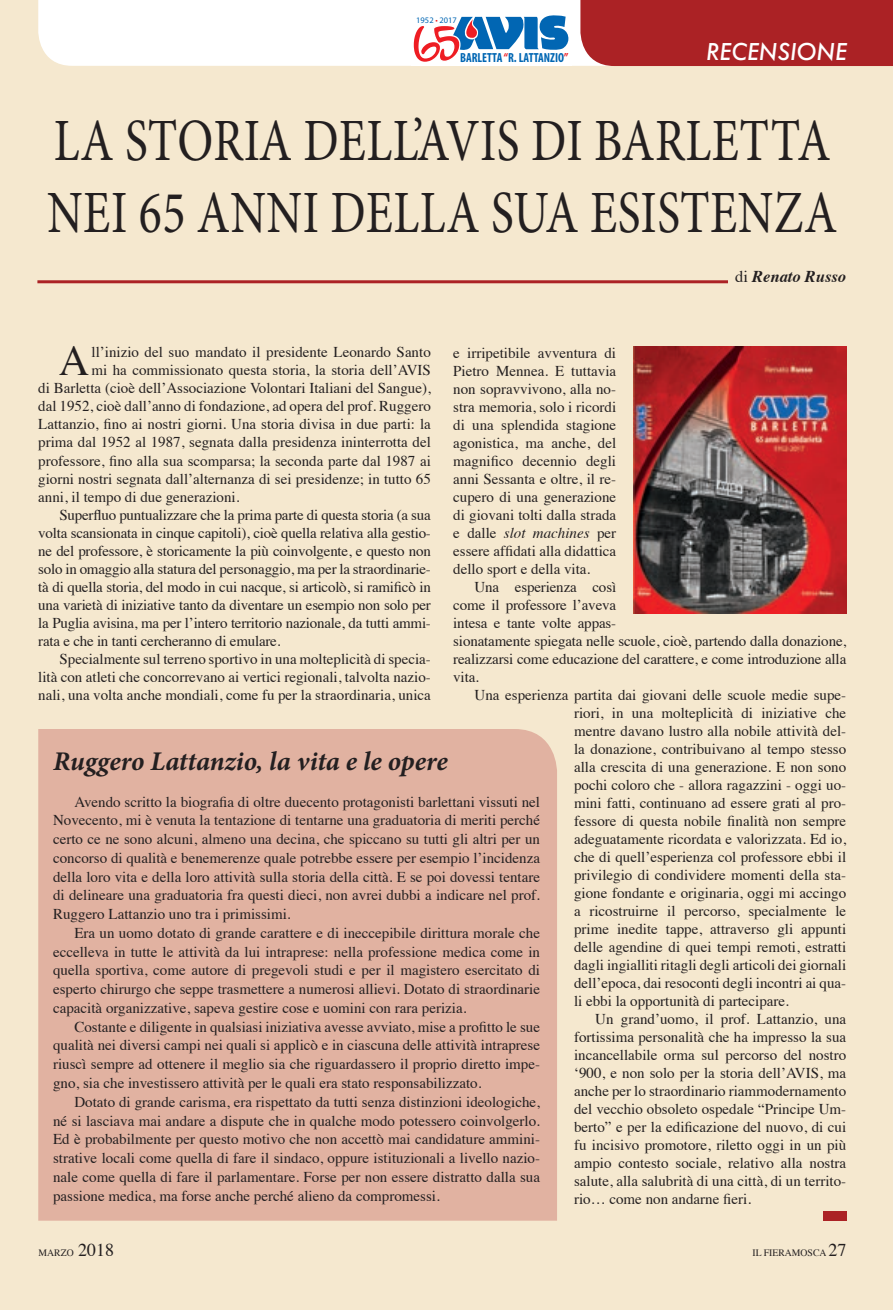
<style>
.page{position:relative;width:893px;height:1310px;background:#f5e8cf}
.page>*{position:absolute;margin:0;border:0;box-sizing:border-box;transform-origin:0 0}
.t1{font:60px/72px "Minion Pro";letter-spacing:.01em;color:#231f20;scale:.8 1}
.t2{font:42.15px "Times";color:#231f20}
.t3{font:italic 700 27px "Minion Pro";color:#231f20}
.t4{font:italic 500 22.5px "Futura";color:#fff}
.t5{font:italic 700 16.5px "Times";color:#231f20}
.t6{font:15px/18px "Times";color:#231f20;text-align:justify}
.t7{font:700 condensed 13.2px "Myriad Pro";color:#0166b3;scale:.94 1}
.t8{font:9.75px "Times";color:#231f20}
.t9{font:8.4px "Myriad Pro";color:#0166b3}
.s1{color:#ee1d23}
.s2{font-weight:400;font-style:normal}
.s3{font-style:italic}
.s4{font-size:18px}
</style>
<div class="page">
<div style="left:823px;top:1211px;width:24px;height:9px;background:#ab2225"></div>
<hr style="left:37px;top:280px;width:691px;height:3px;background:#ab2225">
<div style="left:38px;top:729px;width:519px;height:491px;background:#e1b2a1"></div>
<img style="left:633px;top:346px;width:213px;height:267px">
<div style="left:38px;top:0;width:542px;height:66px;background:#fff"></div>
<div style="left:580px;top:0;width:313px;height:66px;background:#ab2225"></div>
<div style="left:411px;top:12px;width:161px;height:54px;background:#fff"></div>
<svg style="left:414px;top:15px;width:155px;height:47px"></svg>
<p class="t9" style="left:416px;top:15px;width:42px">1952 <span class="s1">•</span> 2017</p>
<p class="t7" style="left:460px;top:49px;width:117px">BARLETTA <span class="s1">“</span>R. LATTANZIO<span class="s1">”</span></p>
<h3 class="t4" style="left:706px;top:36px;width:142px">RECENSIONE</h3>
<h1 class="t1" style="left:47px;top:105px;width:989px">LA STORIA DELL’AVIS DI BARLETTA<br>NEI 65 ANNI DELLA SUA ESISTENZA</h1>
<p class="t5" style="left:735px;top:261px;width:112px"><span class="s2">di</span> Renato Russo</p>
<h2 class="t2" style="left:59px;top:322px;width:32px">A</h2>
<p class="t6" style="left:91px;top:342px;width:341px">ll’inizio del suo mandato il presidente Leonardo Santo</p>
<p class="t6" style="left:453px;top:342px;width:164px">e irripetibile avventura di Pietro Mennea. E tuttavia non sopravvivono, alla no&shy;stra memoria, solo i ricordi di una splendida stagione agonistica, ma anche, del magnifico decennio degli anni Sessanta e oltre, il re&shy;cupero di una generazione di giovani tolti dalla strada e dalle <span class="s3">slot machines</span> per essere affidati alla didattica dello sport e della vita.</p>
<p class="t6" style="left:453px;top:576px;width:394px;text-align:left;text-indent:21px">Una esperienza così<br>come il professore l’aveva<br>intesa e tante volte appas-<br>sionatamente spiegata nelle scuole, cioè, partendo dalla donazione, realizzarsi come educazione del carattere, e come introduzione alla vita.</p>
<p class="t6" style="left:574px;top:684px;width:274px;text-indent:-99px">Una esperienza partita dai giovani delle scuole medie supe&shy;riori, in una molteplicità di iniziative che mentre davano lustro alla nobile attività del&shy;la donazione, contribuivano al tempo stesso alla crescita di una generazione. E non sono pochi coloro che - allora ragazzini - oggi uo&shy;mini fatti, continuano ad essere grati al pro&shy;fessore di questa nobile finalità non sempre adeguatamente ricordata e valorizzata. Ed io, che di quell’esperienza col professore ebbi il privilegio di condividere momenti della sta&shy;gione fondante e originaria, oggi mi accingo a ricostruirne il percorso, specialmente le prime inedite tappe, attraverso gli appunti delle agendine di quei tempi remoti, estratti dagli ingialliti ritagli degli articoli dei giornali dell’epoca, dai resoconti degli incontri ai qua&shy;li ebbi la opportunità di partecipare.</p>
<p class="t6" style="left:574px;top:1008px;width:274px;text-indent:21px">Un grand’uomo, il prof. Lattanzio, una fortissima personalità che ha impresso la sua incancellabile orma sul percorso del nostro ‘900, e non solo per la storia dell’AVIS, ma anche per lo straordinario riammodernamento del vecchio obsoleto ospedale “Principe Um&shy;berto” e per la edificazione del nuovo, di cui fu incisivo promotore, riletto oggi in un più ampio contesto sociale, relativo alla nostra salute, alla salubrità di una città, di un territo&shy;rio… come non andarne fieri.</p>
<p class="t6" style="left:91px;top:360px;width:341px">mi ha commissionato questa storia, la storia dell’AVIS</p>
<p class="t6" style="left:38px;top:378px;width:394px">di Barletta (cioè dell’Associazione Volontari Italiani del Sangue),</p>
<p class="t6" style="left:38px;top:396px;width:394px">dal 1952, cioè dall’anno di fondazione, ad opera del prof. Ruggero</p>
<p class="t6" style="left:38px;top:414px;width:394px">Lattanzio, fino ai nostri giorni. Una storia divisa in due parti: la</p>
<p class="t6" style="left:38px;top:432px;width:394px">prima dal 1952 al 1987, segnata dalla presidenza ininterrotta del</p>
<p class="t6" style="left:38px;top:450px;width:394px">professore, fino alla sua scomparsa; la seconda parte dal 1987 ai</p>
<p class="t6" style="left:38px;top:468px;width:394px">giorni nostri segnata dall’alternanza di sei presidenze; in tutto 65</p>
<p class="t6" style="left:38px;top:486px;width:203px">anni, il tempo di due generazioni.</p>
<p class="t6" style="left:60px;top:504px;width:373px">Superfluo puntualizzare che la prima parte di questa storia (a sua</p>
<p class="t6" style="left:38px;top:522px;width:394px">volta scansionata in cinque capitoli), cioè quella relativa alla gestio-</p>
<p class="t6" style="left:38px;top:540px;width:394px">ne del professore, è storicamente la più coinvolgente, e questo non</p>
<p class="t6" style="left:38px;top:558px;width:394px">solo in omaggio alla statura del personaggio, ma per la straordinarie-</p>
<p class="t6" style="left:38px;top:576px;width:394px">tà di quella storia, del modo in cui nacque, si articolò, si ramificò in</p>
<p class="t6" style="left:38px;top:594px;width:394px">una varietà di iniziative tanto da diventare un esempio non solo per</p>
<p class="t6" style="left:38px;top:612px;width:394px">la Puglia avisina, ma per l’intero territorio nazionale, da tutti ammi-</p>
<p class="t6" style="left:38px;top:630px;width:244px">rata e che in tanti cercheranno di emulare.</p>
<p class="t6" style="left:60px;top:648px;width:373px">Specialmente sul terreno sportivo in una molteplicità di specia-</p>
<p class="t6" style="left:38px;top:666px;width:394px">lità con atleti che concorrevano ai vertici regionali, talvolta nazio-</p>
<p class="t6" style="left:38px;top:684px;width:394px">nali, una volta anche mondiali, come fu per la straordinaria, unica</p>
<h3 class="t3" style="left:53px;top:742px;width:396px">Ruggero Lattanzio, la vita e le opere</h3>
<p class="t6" style="left:53px;top:791px;width:488px;line-height:18.8px;text-indent:21px">Avendo scritto la biografia di oltre duecento protagonisti barlettani vissuti nel Novecento, mi è venuta la tentazione di tentarne una graduatoria di meriti perché certo ce ne sono alcuni, almeno una decina, che spiccano su tutti gli altri per un concorso di qualità e benemerenze quale potrebbe essere per esempio l’incidenza della loro vita e della loro attività sulla storia della città. E se poi dovessi tentare di delineare una graduatoria fra questi dieci, non avrei dubbi a indicare nel prof.<br>Ruggero Lattanzio uno tra i primissimi.</p>
<p class="t6" style="left:53px;top:922px;width:488px;line-height:18.8px;text-indent:21px">Era un uomo dotato di grande carattere e di ineccepibile dirittura morale che eccelleva in tutte le attività da lui intraprese: nella professione medica come in quella sportiva, come autore di pregevoli studi e per il magistero esercitato di esperto chirurgo che seppe trasmettere a numerosi allievi. Dotato di straordinarie capacità organizzative, sapeva gestire cose e uomini con rara perizia.</p>
<p class="t6" style="left:53px;top:1016px;width:488px;line-height:18.8px;text-indent:21px">Costante e diligente in qualsiasi iniziativa avesse avviato, mise a profitto le sue qualità nei diversi campi nei quali si applicò e in ciascuna delle attività intraprese riuscì sempre ad ottenere il meglio sia che riguardassero il proprio diretto impe&shy;gno, sia che investissero attività per le quali era stato responsabilizzato.</p>
<p class="t6" style="left:53px;top:1091px;width:488px;line-height:18.8px;text-indent:21px">Dotato di grande carisma, era rispettato da tutti senza distinzioni ideologiche, né si lasciava mai andare a dispute che in qualche modo potessero coinvolgerlo.<br>Ed è probabilmente per questo motivo che non accettò mai candidature ammini&shy;strative locali come quella di fare il sindaco, oppure istituzionali a livello nazio&shy;nale come quella di fare il parlamentare. Forse per non essere distratto dalla sua passione medica, ma forse anche perché alieno da compromessi.</p>
<p class="t8" style="left:39px;top:1243px;width:77px">MARZO <span class="s4">2018</span></p>
<p class="t8" style="left:752px;top:1243px;width:96px">IL FIERAMOSCA <span class="s4">27</span></p>
</div>
